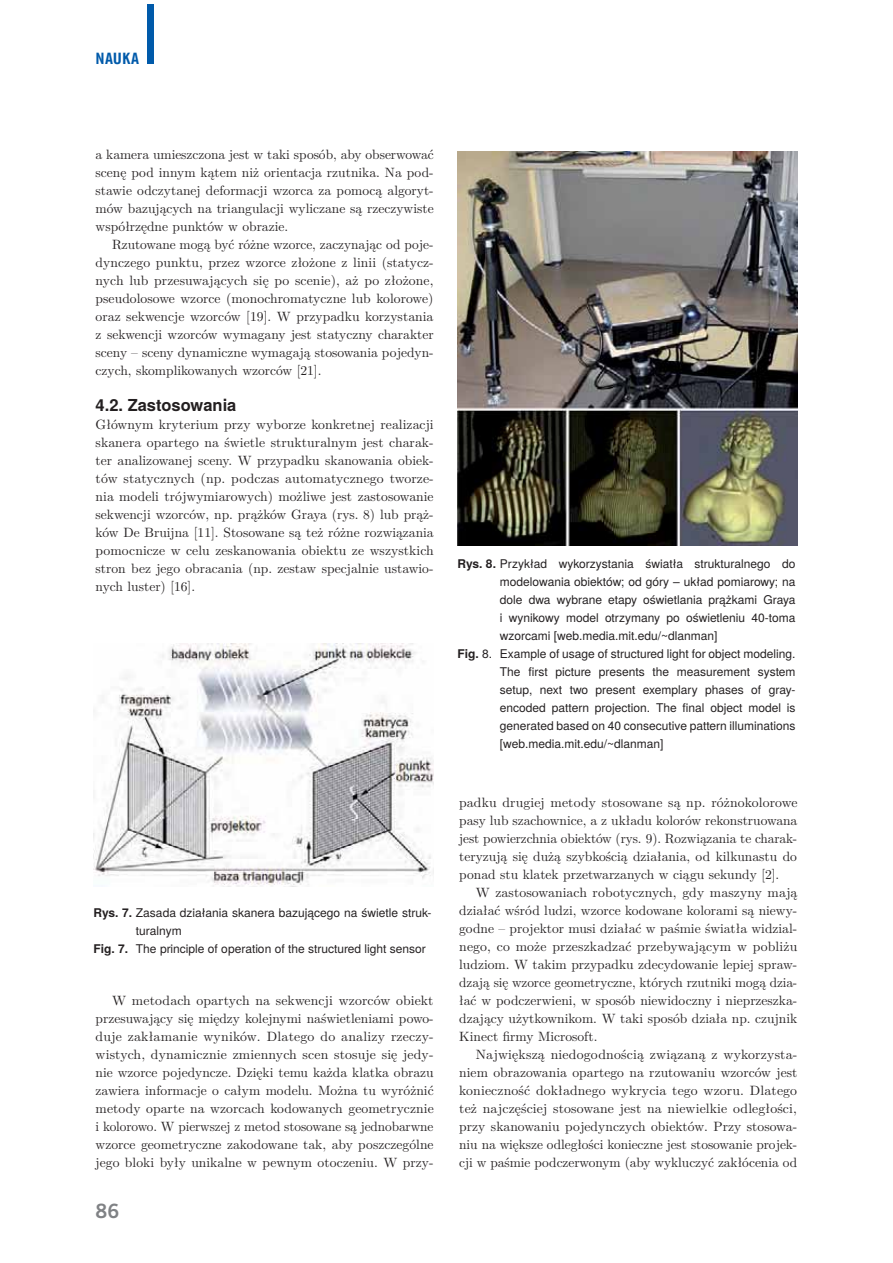
<style>
.page{position:relative;width:893px;height:1263px;background:#fff}
.page>*{position:absolute;margin:0;border:0;box-sizing:border-box;transform-origin:0 0}
.t1{font:700 18px "News Goth PL";color:#808285}
.t2{font:700 16.5px "Te X Gyre Heros";color:#231f20}
.t3{font:700 14.1px "News Goth Cn PL";letter-spacing:.005em;color:#005aaa;scale:1.18 1}
.t4{font:13.5px/18px "LM Roman 10";color:#231f20;text-align:justify}
.t5{font:12px "Te X Gyre Heros";color:#231f20}
.s1{font-weight:700}
</style>
<div class="page">
<div style="left:147px;top:4px;width:7px;height:60px;background:#005aaa"></div>
<img style="left:93px;top:644px;width:341px;height:243px">
<img style="left:457px;top:151px;width:340px;height:394px">
<p class="t3" style="left:96px;top:52px;width:38px">NAUKA</p>
<p class="t4" style="left:96px;top:147px;width:340px">a kamera umieszczona jest w taki sposób, aby obserwować scenę pod innym kątem niż orientacja rzutnika. Na pod&shy;stawie odczytanej deformacji wzorca za pomocą algoryt&shy;mów bazujących na triangulacji wyliczane są rzeczywiste współrzędne punktów w obrazie.</p>
<p class="t4" style="left:96px;top:237px;width:340px;text-indent:17px">Rzutowane mogą być różne wzorce, zaczynając od poje&shy;dynczego punktu, przez wzorce złożone z linii (statycz&shy;nych lub przesuwających się po scenie), aż po złożone, pseudolosowe wzorce (monochromatyczne lub kolorowe) oraz sekwencje wzorców [19]. W przypadku korzystania z sekwencji wzorców wymagany jest statyczny charakter sceny – sceny dynamiczne wymagają stosowania pojedyn&shy;czych, skomplikowanych wzorców [21].</p>
<p class="t2" style="left:96px;top:398px;width:142px">4.2. Zastosowania</p>
<p class="t4" style="left:96px;top:417px;width:340px">Głównym kryterium przy wyborze konkretnej realizacji skanera opartego na świetle strukturalnym jest charak&shy;ter analizowanej sceny. W przypadku skanowania obiek&shy;tów statycznych (np. podczas automatycznego tworze&shy;nia modeli trójwymiarowych) możliwe jest zastosowanie sekwencji wzorców, np. prążków Graya (rys. 8) lub prąż&shy;ków De Bruijna [11]. Stosowane są też różne rozwiązania pomocnicze w celu zeskanowania obiektu ze wszystkich stron bez jego obracania (np. zestaw specjalnie ustawio&shy;nych luster) [16].</p>
<p class="t5" style="left:93px;top:907px;width:340px"><span class="s1">Rys. 7.</span> Zasada działania skanera bazującego na świetle struk-</p>
<p class="t5" style="left:136px;top:925px;width:47px">turalnym</p>
<p class="t5" style="left:93px;top:943px;width:334px"><span class="s1">Fig. 7.</span> The principle of operation of the structured light sensor</p>
<p class="t4" style="left:96px;top:993px;width:340px;text-indent:17px">W metodach opartych na sekwencji wzorców obiekt przesuwający się między kolejnymi naświetleniami powo&shy;duje zakłamanie wyników. Dlatego do analizy rzeczy&shy;wistych, dynamicznie zmiennych scen stosuje się jedy&shy;nie wzorce pojedyncze. Dzięki temu każda klatka obrazu zawiera informacje o całym modelu. Można tu wyróżnić metody oparte na wzorcach kodowanych geometrycznie i kolorowo. W pierwszej z metod stosowane są jednobarwne wzorce geometryczne zakodowane tak, aby poszczególne jego bloki były unikalne w pewnym otoczeniu. W przy-</p>
<h1 class="t1" style="left:96px;top:1203px;width:25px">86</h1>
<p class="t5" style="left:457px;top:559px;width:340px"><span class="s1">Rys. 8.</span> Przykład wykorzystania światła strukturalnego do</p>
<p class="t5" style="left:500px;top:577px;width:297px">modelowania obiektów; od góry – układ pomiarowy; na</p>
<p class="t5" style="left:500px;top:595px;width:297px">dole dwa wybrane etapy oświetlania prążkami Graya</p>
<p class="t5" style="left:500px;top:613px;width:297px">i wynikowy model otrzymany po oświetleniu 40-toma</p>
<p class="t5" style="left:500px;top:631px;width:219px">wzorcami [web.media.mit.edu/~dlanman]</p>
<p class="t5" style="left:457px;top:649px;width:340px"><span class="s1">Fig.</span> 8. Example of usage of structured light for object modeling.</p>
<p class="t5" style="left:500px;top:667px;width:297px">The first picture presents the measurement system</p>
<p class="t5" style="left:500px;top:685px;width:297px">setup, next two present exemplary phases of gray-</p>
<p class="t5" style="left:500px;top:703px;width:297px">encoded pattern projection. The final object model is</p>
<p class="t5" style="left:500px;top:721px;width:297px">generated based on 40 consecutive pattern illuminations</p>
<p class="t5" style="left:500px;top:739px;width:165px">[web.media.mit.edu/~dlanman]</p>
<p class="t4" style="left:459px;top:795px;width:340px">padku drugiej metody stosowane są np. różnokolorowe pasy lub szachownice, a z układu kolorów rekonstruowana jest powierzchnia obiektów (rys. 9). Rozwiązania te charak&shy;teryzują się dużą szybkością działania, od kilkunastu do ponad stu klatek przetwarzanych w ciągu sekundy [2].</p>
<p class="t4" style="left:459px;top:885px;width:340px;text-indent:16px">W zastosowaniach robotycznych, gdy maszyny mają działać wśród ludzi, wzorce kodowane kolorami są niewy&shy;godne – projektor musi działać w paśmie światła widzial&shy;nego, co może przeszkadzać przebywającym w pobliżu ludziom. W takim przypadku zdecydowanie lepiej spraw&shy;dzają się wzorce geometryczne, których rzutniki mogą dzia&shy;łać w podczerwieni, w sposób niewidoczny i nieprzeszka&shy;dzający użytkownikom. W taki sposób działa np. czujnik Kinect firmy Microsoft.</p>
<p class="t4" style="left:459px;top:1047px;width:340px;text-indent:16px">Największą niedogodnością związaną z wykorzysta&shy;niem obrazowania opartego na rzutowaniu wzorców jest konieczność dokładnego wykrycia tego wzoru. Dlatego też najczęściej stosowane jest na niewielkie odległości, przy skanowaniu pojedynczych obiektów. Przy stosowa&shy;niu na większe odległości konieczne jest stosowanie projek&shy;cji w paśmie podczerwonym (aby wykluczyć zakłócenia od</p>
</div>
